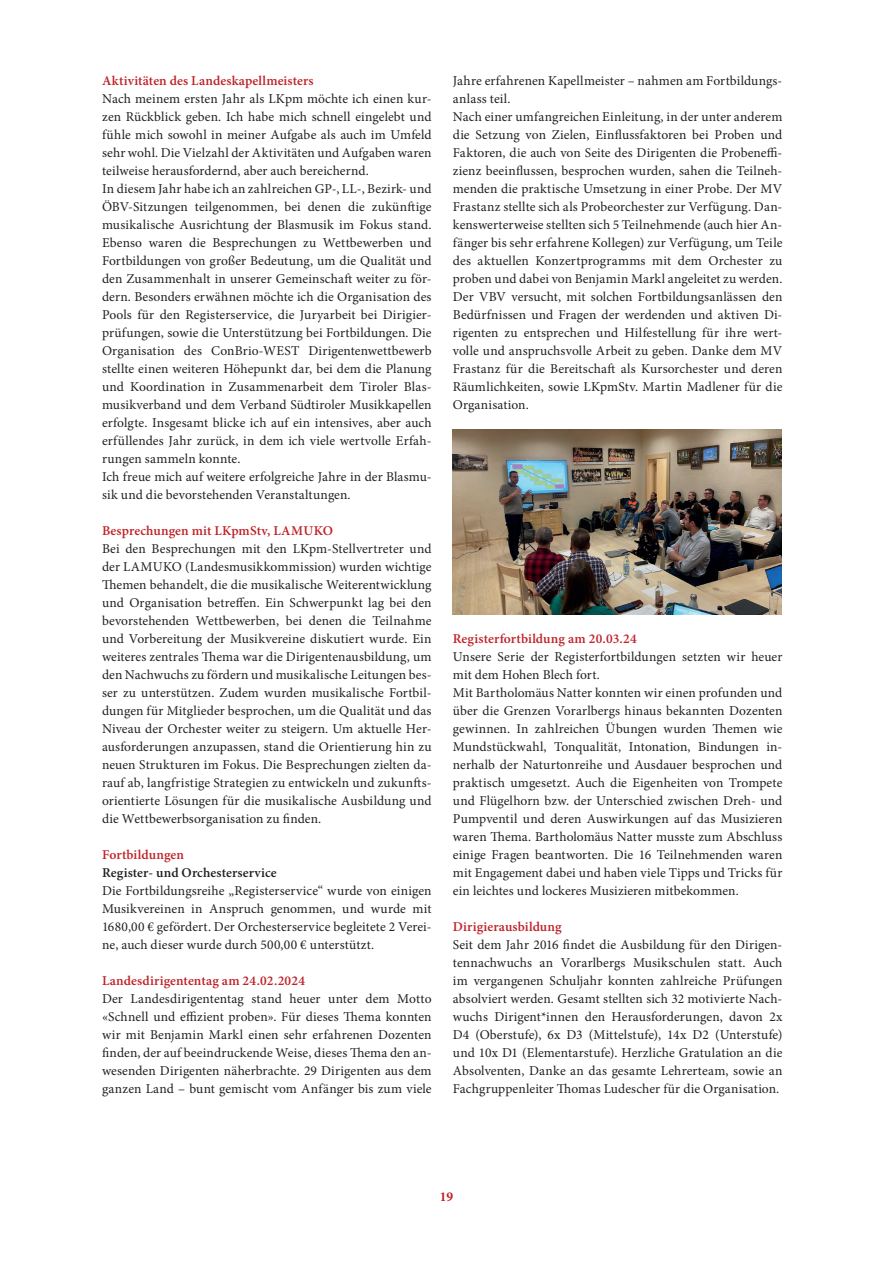
<style>
.page{position:relative;width:893px;height:1263px;background:#fff}
.page>*{position:absolute;margin:0;border:0;box-sizing:border-box;transform-origin:0 0}
.t1{font:13.5px/18px "Minion Pro";letter-spacing:.005em;color:#231f20;text-align:justify}
.t2{font:600 13.5px "Minion Pro";letter-spacing:.01em;color:#c02228}
.t3{font:600 13.5px "Minion Pro";letter-spacing:.005em;color:#231f20}
.t4{font:700 13.5px "Minion Pro";color:#c02228}
</style>
<div class="page">
<img style="left:453px;top:429px;width:329px;height:186px">
<p class="t2" style="left:102px;top:71px;width:213px">Aktivitäten des Landeskapellmeisters</p>
<p class="t1" style="left:102px;top:90px;width:331px;text-align:left">Nach meinem ersten Jahr als LKpm möchte ich einen kur&shy;zen Rückblick geben. Ich habe mich schnell eingelebt und fühle mich sowohl in meiner Aufgabe als auch im Umfeld sehr wohl. Die Vielzahl der Aktivitäten und Aufgaben waren teilweise herausfordernd, aber auch bereichernd.<br>In diesem Jahr habe ich an zahlreichen GP-, LL-, Bezirk- und ÖBV-Sitzungen teilgenommen, bei denen die zukünftige musikalische Ausrichtung der Blasmusik im Fokus stand.<br>Ebenso waren die Besprechungen zu Wettbewerben und Fortbildungen von großer Bedeutung, um die Qualität und den Zusammenhalt in unserer Gemeinschaft weiter zu för&shy;dern. Besonders erwähnen möchte ich die Organisation des Pools für den Registerservice, die Juryarbeit bei Dirigier&shy;prüfungen, sowie die Unterstützung bei Fortbildungen. Die Organisation des ConBrio-WEST Dirigentenwettbewerb stellte einen weiteren Höhepunkt dar, bei dem die Planung und Koordination in Zusammenarbeit dem Tiroler Blas&shy;musikverband und dem Verband Südtiroler Musikkapellen erfolgte. Insgesamt blicke ich auf ein intensives, aber auch erfüllendes Jahr zurück, in dem ich viele wertvolle Erfah&shy;rungen sammeln konnte.<br>Ich freue mich auf weitere erfolgreiche Jahre in der Blasmu&shy;sik und die bevorstehenden Veranstaltungen.</p>
<p class="t2" style="left:102px;top:521px;width:232px">Besprechungen mit LKpmStv, LAMUKO</p>
<p class="t1" style="left:102px;top:540px;width:331px">Bei den Besprechungen mit den LKpm-Stellvertreter und der LAMUKO (Landesmusikkommission) wurden wichtige Themen behandelt, die die musikalische Weiterentwicklung und Organisation betreffen. Ein Schwerpunkt lag bei den bevorstehenden Wettbewerben, bei denen die Teilnahme und Vorbereitung der Musikvereine diskutiert wurde. Ein weiteres zentrales Thema war die Dirigentenausbildung, um den Nachwuchs zu fördern und musikalische Leitungen bes&shy;ser zu unterstützen. Zudem wurden musikalische Fortbil&shy;dungen für Mitglieder besprochen, um die Qualität und das Niveau der Orchester weiter zu steigern. Um aktuelle Her&shy;ausforderungen anzupassen, stand die Orientierung hin zu neuen Strukturen im Fokus. Die Besprechungen zielten da&shy;rauf ab, langfristige Strategien zu entwickeln und zukunfts&shy;orientierte Lösungen für die musikalische Ausbildung und die Wettbewerbsorganisation zu finden.</p>
<p class="t2" style="left:102px;top:845px;width:83px">Fortbildungen</p>
<p class="t3" style="left:102px;top:863px;width:176px">Register- und Orchesterservice</p>
<p class="t1" style="left:102px;top:882px;width:331px">Die Fortbildungsreihe „Registerservice“ wurde von einigen Musikvereinen in Anspruch genommen, und wurde mit 1680,00 € gefördert. Der Orchesterservice begleitete 2 Verei&shy;ne, auch dieser wurde durch 500,00 € unterstützt.</p>
<p class="t2" style="left:102px;top:971px;width:204px">Landesdirigententag am 24.02.2024</p>
<p class="t1" style="left:102px;top:989px;width:331px">Der Landesdirigententag stand heuer unter dem Motto «Schnell und effizient proben». Für dieses Thema konnten wir mit Benjamin Markl einen sehr erfahrenen Dozenten finden, der auf beeindruckende Weise, dieses Thema den an&shy;wesenden Dirigenten näherbrachte. 29 Dirigenten aus dem ganzen Land – bunt gemischt vom Anfänger bis zum viele</p>
<p class="t1" style="left:453px;top:71px;width:331px;text-align:left">Jahre erfahrenen Kapellmeister – nahmen am Fortbildungs&shy;anlass teil.<br>Nach einer umfangreichen Einleitung, in der unter anderem die Setzung von Zielen, Einflussfaktoren bei Proben und Faktoren, die auch von Seite des Dirigenten die Probeneffi&shy;zienz beeinflussen, besprochen wurden, sahen die Teilneh&shy;menden die praktische Umsetzung in einer Probe. Der MV Frastanz stellte sich als Probeorchester zur Verfügung. Dan&shy;kenswerterweise stellten sich 5 Teilnehmende (auch hier An&shy;fänger bis sehr erfahrene Kollegen) zur Verfügung, um Teile des aktuellen Konzertprogramms mit dem Orchester zu proben und dabei von Benjamin Markl angeleitet zu werden.<br>Der VBV versucht, mit solchen Fortbildungsanlässen den Bedürfnissen und Fragen der werdenden und aktiven Di&shy;rigenten zu entsprechen und Hilfestellung für ihre wert&shy;volle und anspruchsvolle Arbeit zu geben. Danke dem MV Frastanz für die Bereitschaft als Kursorchester und deren Räumlichkeiten, sowie LKpmStv. Martin Madlener für die Organisation.</p>
<p class="t2" style="left:453px;top:629px;width:185px">Registerfortbildung am 20.03.24</p>
<p class="t1" style="left:453px;top:647px;width:331px;text-align:left">Unsere Serie der Registerfortbildungen setzten wir heuer mit dem Hohen Blech fort.<br>Mit Bartholomäus Natter konnten wir einen profunden und über die Grenzen Vorarlbergs hinaus bekannten Dozenten gewinnen. In zahlreichen Übungen wurden Themen wie Mundstückwahl, Tonqualität, Intonation, Bindungen in&shy;nerhalb der Naturtonreihe und Ausdauer besprochen und praktisch umgesetzt. Auch die Eigenheiten von Trompete und Flügelhorn bzw. der Unterschied zwischen Dreh- und Pumpventil und deren Auswirkungen auf das Musizieren waren Thema. Bartholomäus Natter musste zum Abschluss einige Fragen beantworten. Die 16 Teilnehmenden waren mit Engagement dabei und haben viele Tipps und Tricks für ein leichtes und lockeres Musizieren mitbekommen.</p>
<p class="t2" style="left:453px;top:917px;width:110px">Dirigierausbildung</p>
<p class="t1" style="left:453px;top:935px;width:331px">Seit dem Jahr 2016 findet die Ausbildung für den Dirigen&shy;tennachwuchs an Vorarlbergs Musikschulen statt. Auch im vergangenen Schuljahr konnten zahlreiche Prüfungen absolviert werden. Gesamt stellten sich 32 motivierte Nach&shy;wuchs Dirigent*innen den Herausforderungen, davon 2x D4 (Oberstufe), 6x D3 (Mittelstufe), 14x D2 (Unterstufe) und 10x D1 (Elementarstufe). Herzliche Gratulation an die Absolventen, Danke an das gesamte Lehrerteam, sowie an Fachgruppenleiter Thomas Ludescher für die Organisation.</p>
<p class="t4" style="left:440px;top:1187px;width:15px">19</p>
</div>
